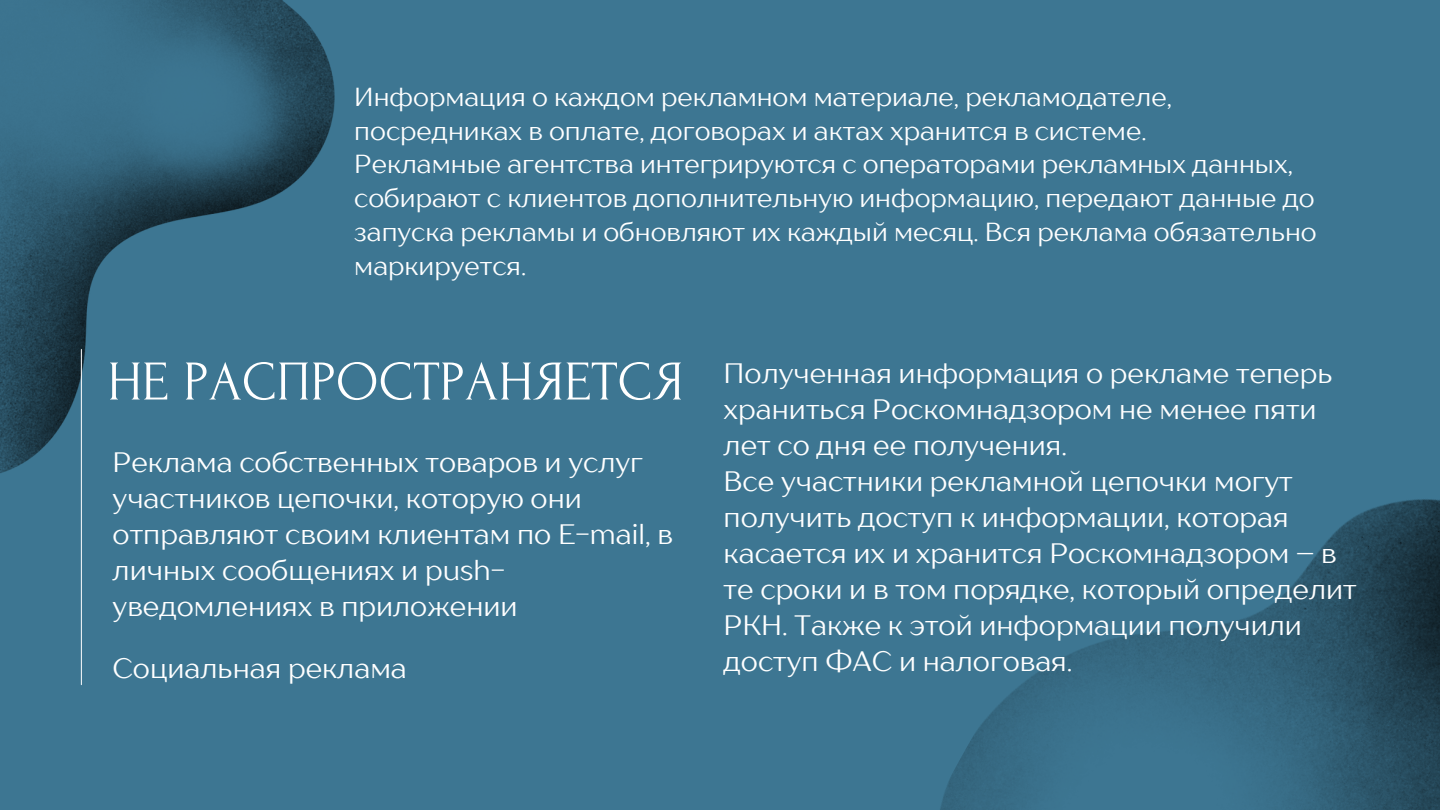
<style>
.page{position:relative;width:1440px;height:810px;background:#3d7692}
.page>*{position:absolute;margin:0;border:0;box-sizing:border-box;transform-origin:0 0}
.t1{font:56px "Forum";color:#fff}
.t2{font:28px/36px "TT Drugs";color:#fff}
.t3{font:26px/33.8px "TT Drugs";color:#fff}
</style>
<div class="page">
<img style="left:940px;top:499px;width:500px;height:311px">
<img style="left:0;top:0;width:335px;height:478px">
<hr style="left:81px;top:349px;width:1px;height:336px;background:#fff">
<p class="t3" style="left:354px;top:79px;width:964px">Информация о каждом рекламном материале, рекламодателе, посредниках в оплате, договорах и актах хранится в системе.<br>Рекламные агентства интегрируются с операторами рекламных данных, собирают с клиентов дополнительную информацию, передают данные до запуска рекламы и обновляют их каждый месяц. Вся реклама обязательно маркируется.</p>
<h1 class="t1" style="left:107px;top:352px;width:578px">НЕ РАСПРОСТРАНЯЕТСЯ</h1>
<p class="t2" style="left:113px;top:443px;width:562px">Реклама собственных товаров и услуг участников цепочки, которую они отправляют своим клиентам по E-mail, в личных сообщениях и push&shy;уведомлениях в приложении</p>
<p class="t2" style="left:113px;top:650px;width:296px">Социальная реклама</p>
<p class="t2" style="left:724px;top:354px;width:635px">Полученная информация о рекламе теперь храниться Роскомнадзором не менее пяти лет со дня ее получения.<br>Все участники рекламной цепочки могут получить доступ к информации, которая касается их и хранится Роскомнадзором – в те сроки и в том порядке, который определит РКН. Также к этой информации получили доступ ФАС и налоговая.</p>
</div>
